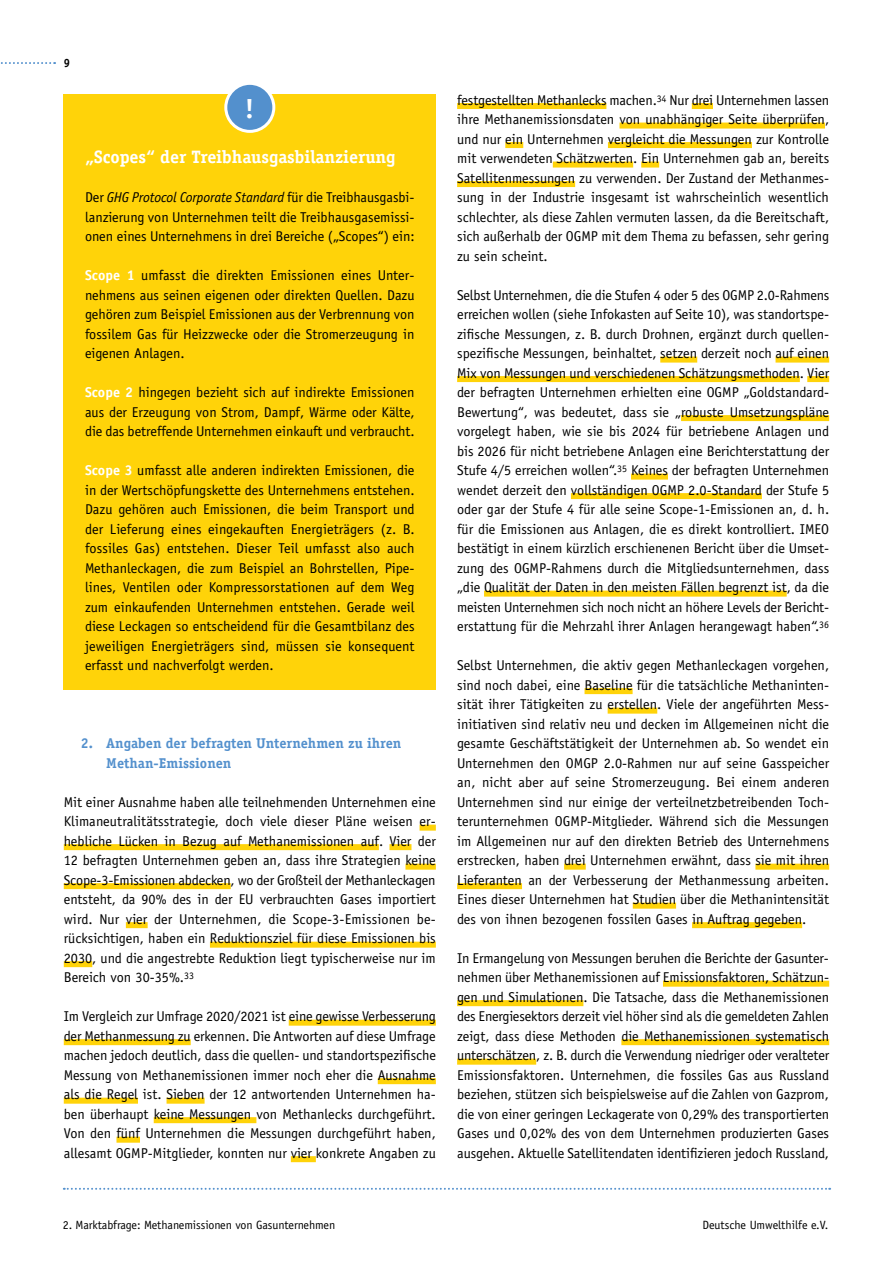
<style>
.page{position:relative;width:893px;height:1263px;background:#fff}
.page>*{position:absolute;margin:0;border:0;box-sizing:border-box;transform-origin:0 0}
.t1{font:700 27px "Officina Serif";color:#fff}
.t2{font:700 18px "Officina Serif";letter-spacing:-.005em;color:#fff}
.t3{font:14.25px/19.5px "Officina Sans";color:#000;text-align:justify}
.t4{font:700 14.25px/19.5px "Officina Serif";color:#5390cd}
.t5{font:12px "Officina Sans";letter-spacing:-.005em;color:#000}
.t6{font:700 12px "Officina Sans";color:#000;scale:.95 1}
.s1{font-style:italic}
.s2{font-weight:700;color:#fff}
</style>
<div class="page">
<svg style="left:64px;top:1188px;width:766px;height:2px"></svg>
<svg style="left:1px;top:62px;width:54px;height:2px"></svg>
<div style="left:419px;top:825px;width:17px;height:6px;background:#ffd309"></div>
<div style="left:64px;top:844px;width:315px;height:6px;background:#ffd309"></div>
<div style="left:389px;top:844px;width:22px;height:6px;background:#ffd309"></div>
<div style="left:405px;top:864px;width:31px;height:6px;background:#ffd309"></div>
<div style="left:64px;top:883px;width:167px;height:6px;background:#ffd309"></div>
<div style="left:126px;top:922px;width:22px;height:6px;background:#ffd309"></div>
<div style="left:210px;top:942px;width:226px;height:6px;background:#ffd309"></div>
<div style="left:64px;top:961px;width:28px;height:6px;background:#ffd309"></div>
<div style="left:289px;top:1020px;width:147px;height:6px;background:#ffd309"></div>
<div style="left:64px;top:1039px;width:127px;height:6px;background:#ffd309"></div>
<div style="left:378px;top:1078px;width:58px;height:6px;background:#ffd309"></div>
<div style="left:64px;top:1098px;width:74px;height:6px;background:#ffd309"></div>
<div style="left:167px;top:1098px;width:38px;height:6px;background:#ffd309"></div>
<div style="left:154px;top:1117px;width:102px;height:6px;background:#ffd309"></div>
<div style="left:116px;top:1137px;width:24px;height:6px;background:#ffd309"></div>
<div style="left:291px;top:1156px;width:25px;height:6px;background:#ffd309"></div>
<div style="left:457px;top:103px;width:149px;height:6px;background:#ffd309"></div>
<div style="left:692px;top:103px;width:21px;height:6px;background:#ffd309"></div>
<div style="left:619px;top:123px;width:206px;height:6px;background:#ffd309"></div>
<div style="left:505px;top:142px;width:18px;height:6px;background:#ffd309"></div>
<div style="left:608px;top:142px;width:144px;height:6px;background:#ffd309"></div>
<div style="left:553px;top:162px;width:80px;height:6px;background:#ffd309"></div>
<div style="left:641px;top:162px;width:18px;height:6px;background:#ffd309"></div>
<div style="left:457px;top:181px;width:118px;height:6px;background:#ffd309"></div>
<div style="left:660px;top:357px;width:37px;height:6px;background:#ffd309"></div>
<div style="left:775px;top:357px;width:54px;height:6px;background:#ffd309"></div>
<div style="left:457px;top:376px;width:343px;height:6px;background:#ffd309"></div>
<div style="left:807px;top:376px;width:22px;height:6px;background:#ffd309"></div>
<div style="left:681px;top:415px;width:148px;height:6px;background:#ffd309"></div>
<div style="left:631px;top:474px;width:37px;height:6px;background:#ffd309"></div>
<div style="left:571px;top:493px;width:191px;height:6px;background:#ffd309"></div>
<div style="left:484px;top:591px;width:303px;height:6px;background:#ffd309"></div>
<div style="left:584px;top:688px;width:49px;height:6px;background:#ffd309"></div>
<div style="left:608px;top:708px;width:49px;height:6px;background:#ffd309"></div>
<div style="left:564px;top:864px;width:22px;height:6px;background:#ffd309"></div>
<div style="left:755px;top:864px;width:74px;height:6px;background:#ffd309"></div>
<div style="left:457px;top:883px;width:65px;height:6px;background:#ffd309"></div>
<div style="left:633px;top:903px;width:43px;height:6px;background:#ffd309"></div>
<div style="left:692px;top:922px;width:110px;height:6px;background:#ffd309"></div>
<div style="left:663px;top:981px;width:166px;height:6px;background:#ffd309"></div>
<div style="left:457px;top:1000px;width:126px;height:6px;background:#ffd309"></div>
<div style="left:621px;top:1039px;width:208px;height:6px;background:#ffd309"></div>
<div style="left:457px;top:1059px;width:79px;height:6px;background:#ffd309"></div>
<div style="left:64px;top:94px;width:372px;height:596px;background:#ffd309"></div>
<div style="left:226px;top:83px;width:48px;height:48px;background:#5390cd;border-radius:50%"></div>
<div style="left:224px;top:82px;width:51px;height:51px;border:3px solid #fff;border-radius:50%"></div>
<p class="t6" style="left:64px;top:55px;width:8px">9</p>
<h1 class="t1" style="left:245px;top:92px;width:11px">!</h1>
<p class="t2" style="left:85px;top:146px;width:312px">„Scopes“ der Treibhausgasbilanzierung</p>
<p class="t3" style="left:85px;top:187px;width:331px">Der <span class="s1">GHG Protocol Corporate Standard</span> für die Treibhausgasbi&shy;lanzierung von Unternehmen teilt die Treibhausgasemissi&shy;onen eines Unternehmens in drei Bereiche („Scopes“) ein:</p>
<p class="t3" style="left:85px;top:265px;width:331px"><span class="s2">Scope 1</span> umfasst die direkten Emissionen eines Unter&shy;nehmens aus seinen eigenen oder direkten Quellen. Dazu gehören zum Beispiel Emissionen aus der Verbrennung von fossilem Gas für Heizzwecke oder die Stromerzeugung in eigenen Anlagen.</p>
<p class="t3" style="left:85px;top:382px;width:331px"><span class="s2">Scope 2</span> hingegen bezieht sich auf indirekte Emissionen aus der Erzeugung von Strom, Dampf, Wärme oder Kälte, die das betreffende Unternehmen einkauft und verbraucht.</p>
<p class="t3" style="left:85px;top:460px;width:331px"><span class="s2">Scope 3</span> umfasst alle anderen indirekten Emissionen, die in der Wertschöpfungskette des Unternehmens entstehen.<br>Dazu gehören auch Emissionen, die beim Transport und der Lieferung eines eingekauften Energieträgers (z. B. fossiles Gas) entstehen. Dieser Teil umfasst also auch Methanleckagen, die zum Beispiel an Bohrstellen, Pipe&shy;lines, Ventilen oder Kompressorstationen auf dem Weg zum einkaufenden Unternehmen entstehen. Gerade weil diese Leckagen so entscheidend für die Gesamtbilanz des jeweiligen Energieträgers sind, müssen sie konsequent erfasst und nachverfolgt werden.</p>
<p class="t4" style="left:106px;top:733px;width:297px;text-indent:-26px">2. Angaben der befragten Unternehmen zu ihren<br>Methan-Emissionen</p>
<p class="t3" style="left:64px;top:792px;width:374px">Mit einer Ausnahme haben alle teilnehmenden Unternehmen eine Klimaneutralitätsstrategie, doch viele dieser Pläne weisen er&shy;hebliche Lücken in Bezug auf Methanemissionen auf. Vier der 12 befragten Unternehmen geben an, dass ihre Strategien keine Scope-3-Emissionen abdecken, wo der Großteil der Methanleckagen entsteht, da 90% des in der EU verbrauchten Gases importiert wird. Nur vier der Unternehmen, die Scope-3-Emissionen be&shy;rücksichtigen, haben ein Reduktionsziel für diese Emissionen bis 2030, und die angestrebte Reduktion liegt typischerweise nur im Bereich von 30-35%.<sup>33</sup></p>
<p class="t3" style="left:64px;top:1006px;width:374px">Im Vergleich zur Umfrage 2020/2021 ist eine gewisse Verbesserung der Methanmessung zu erkennen. Die Antworten auf diese Umfrage machen jedoch deutlich, dass die quellen- und standortspezifische Messung von Methanemissionen immer noch eher die Ausnahme als die Regel ist. Sieben der 12 antwortenden Unternehmen ha&shy;ben überhaupt keine Messungen von Methanlecks durchgeführt.<br>Von den fünf Unternehmen die Messungen durchgeführt haben, allesamt OGMP-Mitglieder, konnten nur vier konkrete Angaben zu</p>
<p class="t3" style="left:457px;top:90px;width:374px">festgestellten Methanlecks machen.<sup>34</sup> Nur drei Unternehmen lassen ihre Methanemissionsdaten von unabhängiger Seite überprüfen, und nur ein Unternehmen vergleicht die Messungen zur Kontrolle mit verwendeten Schätzwerten. Ein Unternehmen gab an, bereits Satellitenmessungen zu verwenden. Der Zustand der Methanmes&shy;sung in der Industrie insgesamt ist wahrscheinlich wesentlich schlechter, als diese Zahlen vermuten lassen, da die Bereitschaft, sich außerhalb der OGMP mit dem Thema zu befassen, sehr gering zu sein scheint.</p>
<p class="t3" style="left:457px;top:285px;width:374px">Selbst Unternehmen, die die Stufen 4 oder 5 des OGMP 2.0-Rahmens erreichen wollen (siehe Infokasten auf Seite 10), was standortspe&shy;zifische Messungen, z. B. durch Drohnen, ergänzt durch quellen&shy;spezifische Messungen, beinhaltet, setzen derzeit noch auf einen Mix von Messungen und verschiedenen Schätzungsmethoden. Vier der befragten Unternehmen erhielten eine OGMP „Goldstandard-Bewertung“, was bedeutet, dass sie „robuste Umsetzungspläne vorgelegt haben, wie sie bis 2024 für betriebene Anlagen und bis 2026 für nicht betriebene Anlagen eine Berichterstattung der Stufe 4/5 erreichen wollen“.<sup>35</sup> Keines der befragten Unternehmen wendet derzeit den vollständigen OGMP 2.0-Standard der Stufe 5 oder gar der Stufe 4 für alle seine Scope-1-Emissionen an, d. h. für die Emissionen aus Anlagen, die es direkt kontrolliert. IMEO bestätigt in einem kürzlich erschienenen Bericht über die Umset&shy;zung des OGMP-Rahmens durch die Mitgliedsunternehmen, dass „die Qualität der Daten in den meisten Fällen begrenzt ist, da die meisten Unternehmen sich noch nicht an höhere Levels der Bericht&shy;erstattung für die Mehrzahl ihrer Anlagen herangewagt haben“.<sup>36</sup></p>
<p class="t3" style="left:457px;top:655px;width:374px">Selbst Unternehmen, die aktiv gegen Methanleckagen vorgehen, sind noch dabei, eine Baseline für die tatsächliche Methaninten&shy;sität ihrer Tätigkeiten zu erstellen. Viele der angeführten Mess&shy;initiativen sind relativ neu und decken im Allgemeinen nicht die gesamte Geschäftstätigkeit der Unternehmen ab. So wendet ein Unternehmen den OMGP 2.0-Rahmen nur auf seine Gasspeicher an, nicht aber auf seine Stromerzeugung. Bei einem anderen Unternehmen sind nur einige der verteilnetzbetreibenden Toch&shy;terunternehmen OGMP-Mitglieder. Während sich die Messungen im Allgemeinen nur auf den direkten Betrieb des Unternehmens erstrecken, haben drei Unternehmen erwähnt, dass sie mit ihren Lieferanten an der Verbesserung der Methanmessung arbeiten.<br>Eines dieser Unternehmen hat Studien über die Methanintensität des von ihnen bezogenen fossilen Gases in Auftrag gegeben.</p>
<p class="t3" style="left:457px;top:948px;width:374px">In Ermangelung von Messungen beruhen die Berichte der Gasunter&shy;nehmen über Methanemissionen auf Emissionsfaktoren, Schätzun&shy;gen und Simulationen. Die Tatsache, dass die Methanemissionen des Energiesektors derzeit viel höher sind als die gemeldeten Zahlen zeigt, dass diese Methoden die Methanemissionen systematisch unterschätzen, z. B. durch die Verwendung niedriger oder veralteter Emissionsfaktoren. Unternehmen, die fossiles Gas aus Russland beziehen, stützen sich beispielsweise auf die Zahlen von Gazprom, die von einer geringen Leckagerate von 0,29% des transportierten Gases und 0,02% des von dem Unternehmen produzierten Gases ausgehen. Aktuelle Satellitendaten identifizieren jedoch Russland,</p>
<p class="t5" style="left:63px;top:1218px;width:274px">2. Marktabfrage: Methanemissionen von Gasunternehmen</p>
<p class="t5" style="left:702px;top:1218px;width:127px">Deutsche Umwelthilfe e.V.</p>
</div>
